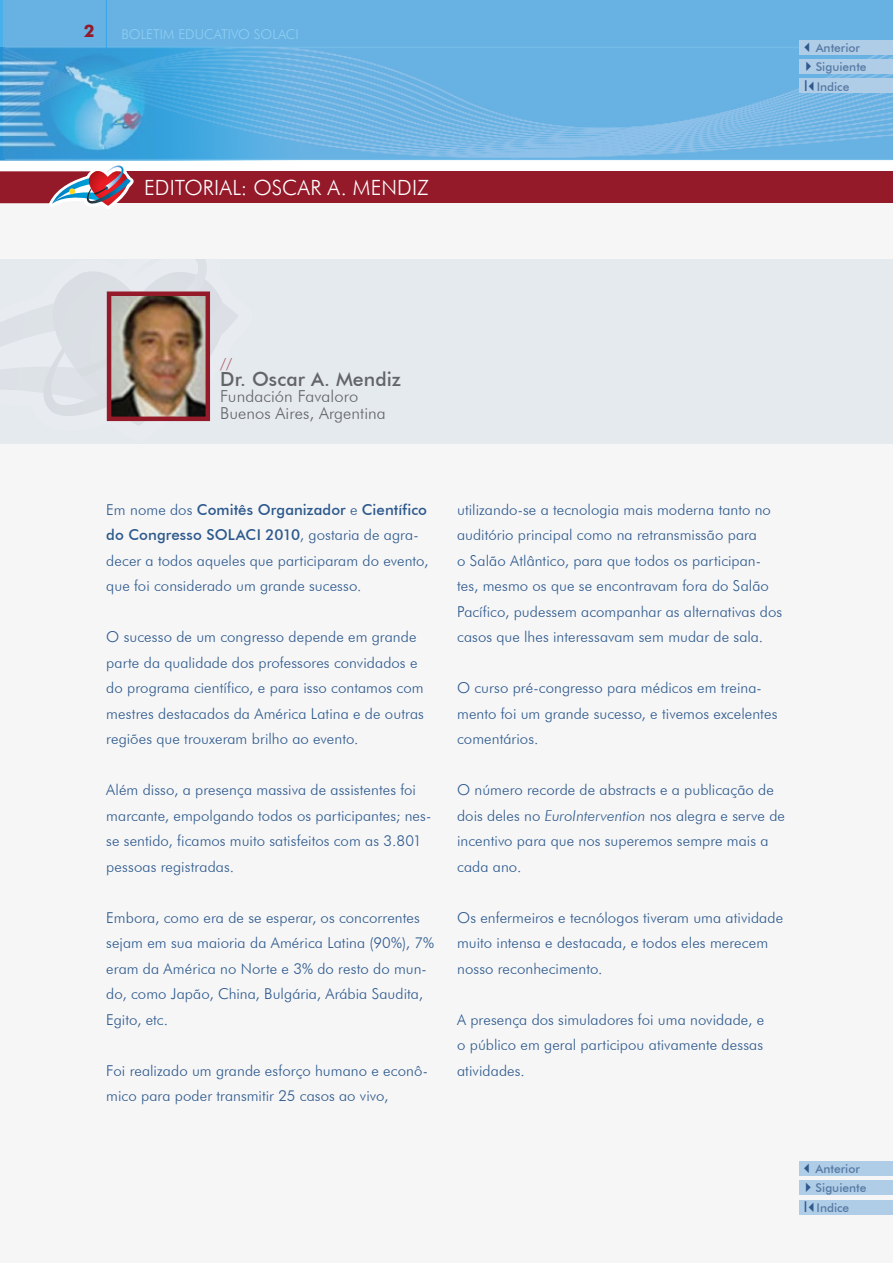
<style>
.page{position:relative;width:893px;height:1263px;background:#fff}
.page>*{position:absolute;margin:0;border:0;box-sizing:border-box;transform-origin:0 0}
.t1{font:300 21px "Futura BT";letter-spacing:.005em;color:#fff}
.t2{font:500 19.5px "Futura BT";letter-spacing:.005em;color:#636467}
.t3{font:700 17.25px "Futura BT";color:#941a2a}
.t4{font:300 16.5px/16.5px "Futura BT";letter-spacing:.005em;color:#636467}
.t5{font:300 15px/25.5px "Futura BT";letter-spacing:.005em;color:#2d598c}
.t6{font:300 15px "Futura BT";color:#af535f}
.t7{font:300 13.5px "Futura BT";color:#90cff3}
.t8{font:500 12px/20.2px "Futura BT";color:#577aa3}
.s1{color:#2d598c}
.s2{font-family:"Arial";font-weight:400;font-size:15px;color:#2d598c}
.s3{font-weight:500}
.s4{font-style:italic}
</style>
<div class="page">
<div style="left:0;top:183px;width:893px;height:1080px;background:#f6f6f7"></div>
<img style="left:4px;top:0;width:889px;height:159px">
<div style="left:107px;top:171px;width:786px;height:32px;background:#941a2a"></div>
<img style="left:0;top:47px;width:307px;height:113px">
<hr style="left:5px;top:47px;width:888px;height:1px;background:#88cbf2">
<hr style="left:5px;top:159px;width:888px;height:1px;background:#88cbf2">
<svg style="left:0;top:165px;width:134px;height:41px"></svg>
<div style="left:0;top:259px;width:893px;height:185px;background:#e5eaef"></div>
<hr style="left:106px;top:0;width:1px;height:49px;background:#36a7e9">
<svg style="left:43px;top:272px;width:179px;height:153px"></svg>
<div style="left:799px;top:1162px;width:94px;height:14px;background:#b0cde8"></div>
<div style="left:799px;top:1181px;width:94px;height:14px;background:#b0cde8"></div>
<div style="left:799px;top:1200px;width:94px;height:14px;background:#b0cde8"></div>
<div style="left:799px;top:40px;width:94px;height:14px;background:#b0cde8"></div>
<div style="left:799px;top:59px;width:94px;height:14px;background:#b0cde8"></div>
<div style="left:799px;top:79px;width:94px;height:14px;background:#b0cde8"></div>
<p class="t3" style="left:84px;top:21px;width:12px">2</p>
<p class="t7" style="left:121px;top:26px;width:171px">BOLETIM EDUCATIVO SO LACI</p>
<h1 class="t1" style="left:144px;top:175px;width:241px">EDITORIAL: Oscar A. Mend</h1>
<h1 class="t1" style="left:412px;top:175px;width:18px">iz</h1>
<p class="t8" style="left:801px;top:37px;width:61px"><span class="s1">✓</span>Anterior</p>
<p class="t8" style="left:801px;top:56px;width:67px"><span class="s1">✔</span>Siguiente<br><span class="s2">I</span><span class="s1">✓</span>Indice</p>
<p class="t6" style="left:220px;top:355px;width:14px">//</p>
<h2 class="t2" style="left:220px;top:367px;width:182px">Dr. Oscar A. Mendiz</h2>
<p class="t4" style="left:220px;top:388px;width:167px">Fundación Favaloro<br>Buenos Aires, Argentina</p>
<p class="t5" style="left:106px;top:496px;width:324px">Em nome dos <span class="s3">Comitês Organizador</span> e <span class="s3">Científico do Congresso SOLACI 2010</span>, gostaria de agra&shy;decer a todos aqueles que participaram do evento, que foi considerado um grande sucesso.</p>
<p class="t5" style="left:106px;top:624px;width:319px">O sucesso de um congresso depende em grande parte da qualidade dos professores convidados e do programa científico, e para isso contamos com mestres destacados da América Latina e de outras regiões que trouxeram brilho ao evento.</p>
<p class="t5" style="left:106px;top:777px;width:326px">Além disso, a presença massiva de assistentes foi marcante, empolgando todos os participantes; nes&shy;se sentido, ficamos muito satisfeitos com as 3.801 pessoas registradas.</p>
<p class="t5" style="left:106px;top:904px;width:329px">Embora, como era de se esperar, os concorrentes sejam em sua maioria da América Latina (90%), 7% eram da América no Norte e 3% do resto do mun&shy;do, como Japão, China, Bulgária, Arábia Saudita, Egito, etc.</p>
<p class="t5" style="left:106px;top:1057px;width:323px">Foi realizado um grande esforço humano e econô&shy;mico para poder transmitir 25 casos ao vivo,</p>
<p class="t5" style="left:457px;top:496px;width:326px">utilizando-se a tecnologia mais moderna tanto no auditório principal como na retransmissão para<br>o Salão Atlântico, para que todos os participan&shy;tes, mesmo os que se encontravam fora do Salão Pacífico, pudessem acompanhar as alternativas dos casos que lhes interessavam sem mudar de sala.</p>
<p class="t5" style="left:457px;top:675px;width:322px">O curso pré-congresso para médicos em treina&shy;mento foi um grande sucesso, e tivemos excelentes comentários.</p>
<p class="t5" style="left:457px;top:777px;width:329px">O número recorde de abstracts e a publicação de dois deles no <span class="s4">EuroIntervention</span> nos alegra e serve de incentivo para que nos superemos sempre mais a cada ano.</p>
<p class="t5" style="left:457px;top:904px;width:327px">Os enfermeiros e tecnólogos tiveram uma atividade muito intensa e destacada, e todos eles merecem nosso reconhecimento.</p>
<p class="t5" style="left:457px;top:1006px;width:309px;text-align:justify">A presença dos simuladores foi uma novidade, e o público em geral participou ativamente dessas atividades.</p>
<p class="t8" style="left:801px;top:1158px;width:61px"><span class="s1">✓</span>Anterior</p>
<p class="t8" style="left:801px;top:1178px;width:67px"><span class="s1">✔</span>Siguiente<br><span class="s2">I</span><span class="s1">✓</span>Indice</p>
</div>
